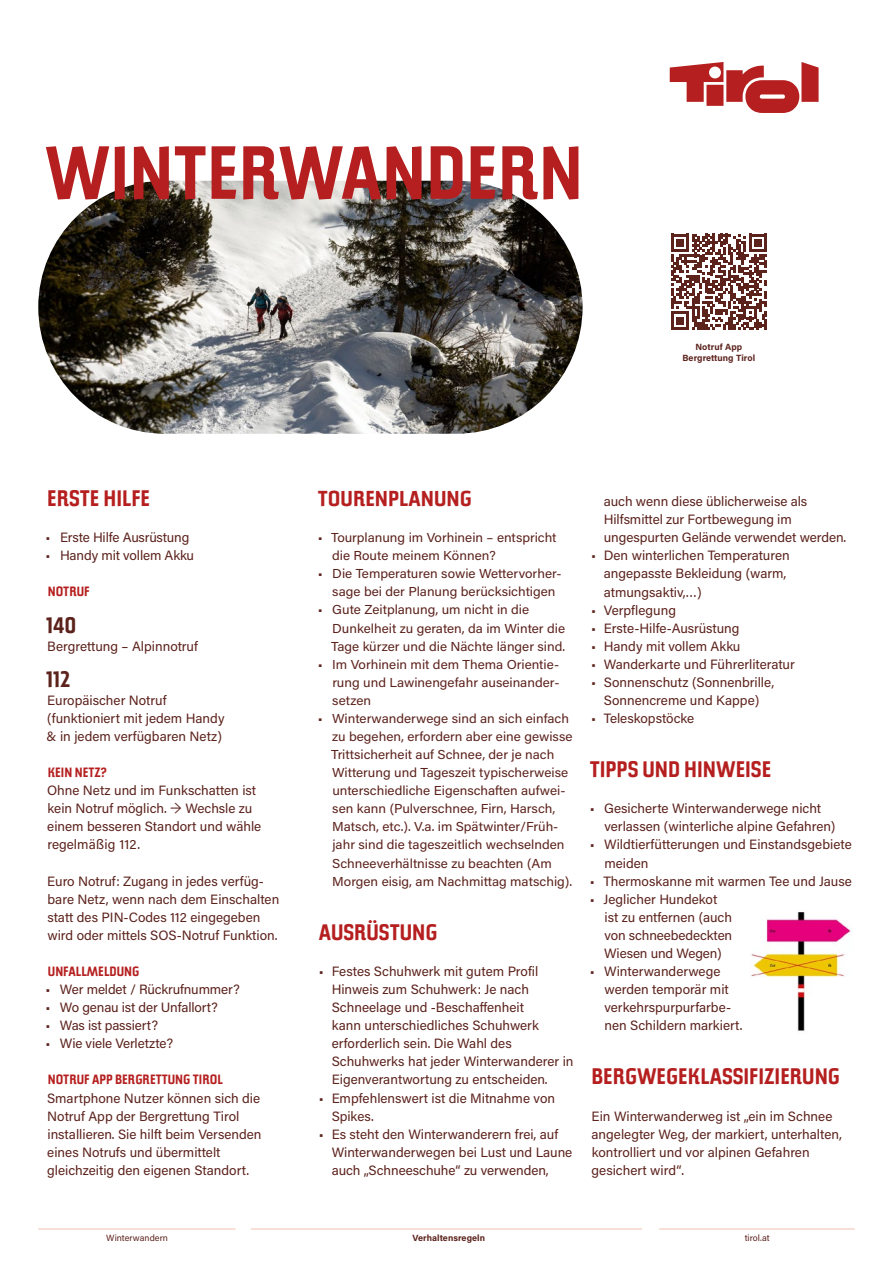
<style>
.page{position:relative;width:893px;height:1263px;background:#fff}
.page>*{position:absolute;margin:0;border:0;box-sizing:border-box;transform-origin:0 0}
.t1{font:700 75px "Tirol Sans";color:#b51f1f}
.t2{font:700 22.5px "Tirol Sans";color:#b51f1f}
.t3{font:700 22.5px "Tirol Sans";color:#5c221c}
.t4{font:700 21.6px "Tirol Sans";color:#b51f1f;scale:1.04 1}
.t5{font:13.5px/18.1px "Acumin Pro";color:#5c221c}
.t6{font:700 13.5px "Tirol Sans";color:#b51f1f}
.t7{font:12.9px/18px "Acumin Pro";color:#5c221c;scale:1.04 1}
.t8{font:700 9px/10.8px "Acumin Pro";letter-spacing:.005em;color:#5c221c;text-align:center}
.t9{font:9px "Acumin Pro";letter-spacing:.005em;color:#5c221c}
</style>
<div class="page">
<hr style="left:38px;top:1229px;width:198px;height:1px;background:#f2c1b0">
<hr style="left:251px;top:1229px;width:391px;height:1px;background:#f2c1b0">
<hr style="left:659px;top:1229px;width:196px;height:1px;background:#f2c1b0">
<svg style="left:671px;top:234px;width:96px;height:96px"></svg>
<img style="left:751px;top:912px;width:100px;height:119px">
<img style="left:38px;top:181px;width:545px;height:253px;border-radius:126px">
<svg style="left:670px;top:62px;width:149px;height:51px"></svg>
<h1 class="t1" style="left:45px;top:126px;width:540px">WINTERWANDERN</h1>
<p class="t8" style="left:682px;top:341px;width:74px">Notruf App<br>Bergrettung Tirol</p>
<h2 class="t2" style="left:47px;top:484px;width:104px">ERSTE HILFE</h2>
<p class="t5" style="left:46px;top:528px;width:145px">• Erste Hilfe Ausrüstung</p>
<p class="t5" style="left:46px;top:546px;width:150px">• Handy mit vollem Akku</p>
<p class="t6" style="left:48px;top:583px;width:43px">NOTRUF</p>
<h2 class="t3" style="left:46px;top:611px;width:32px">140</h2>
<p class="t5" style="left:47px;top:636px;width:152px">Bergrettung – Alpinnotruf</p>
<h2 class="t3" style="left:46px;top:665px;width:26px">112</h2>
<p class="t5" style="left:47px;top:690px;width:179px">Europäischer Notruf (funktioniert mit jedem Handy &amp; in jedem verfügbaren Netz)</p>
<p class="t6" style="left:48px;top:764px;width:61px">KEIN NETZ?</p>
<p class="t5" style="left:47px;top:781px;width:216px">Ohne Netz und im Funkschatten ist kein Notruf möglich. → Wechsle zu einem besseren Standort und wähle regelmäßig 112.</p>
<p class="t5" style="left:47px;top:871px;width:233px">Euro Notruf: Zugang in jedes verfüg&shy;bare Netz, wenn nach dem Einschalten statt des PIN-Codes 112 eingegeben wird oder mittels SOS-Notruf Funktion.</p>
<p class="t6" style="left:48px;top:963px;width:93px">UNFALLMELDUNG</p>
<p class="t5" style="left:46px;top:980px;width:196px">• Wer meldet / Rückrufnummer?</p>
<p class="t5" style="left:46px;top:998px;width:174px">• Wo genau ist der Unfallort?</p>
<p class="t5" style="left:46px;top:1016px;width:114px">• Was ist passiert?</p>
<p class="t5" style="left:46px;top:1034px;width:129px">• Wie viele Verletzte?</p>
<p class="t6" style="left:48px;top:1071px;width:177px">NOTRUF APP BERGRETTUNG TIROL</p>
<p class="t5" style="left:47px;top:1088px;width:216px">Smartphone Nutzer können sich die Notruf App der Bergrettung Tirol installieren. Sie hilft beim Versenden eines Notrufs und übermittelt gleichzeitig den eigenen Standort.</p>
<h3 class="t4" style="left:318px;top:485px;width:150px">TOURENPLANUNG</h3>
<p class="t7" style="left:332px;top:528px;width:217px;text-indent:-14px">• Tourplanung im Vorhinein – entspricht die Route meinem Können?</p>
<p class="t7" style="left:332px;top:564px;width:221px;text-indent:-14px">• Die Temperaturen sowie Wettervorher&shy;sage bei der Planung berücksichtigen</p>
<p class="t7" style="left:331px;top:600px;width:226px;text-indent:-13px">• Gute Zeitplanung, um nicht in die<br>Dunkelheit zu geraten, da im Winter die<br>Tage kürzer und die Nächte länger sind.</p>
<p class="t7" style="left:332px;top:655px;width:220px;text-align:justify;text-indent:-15px">• Im Vorhinein mit dem Thema Orientie&shy;rung und Lawinengefahr auseinander&shy;setzen</p>
<p class="t7" style="left:331px;top:709px;width:234px;text-indent:-13px">• Winterwanderwege sind an sich einfach zu begehen, erfordern aber eine gewisse Trittsicherheit auf Schnee, der je nach Witterung und Tageszeit typischerweise unterschiedliche Eigenschaften aufwei&shy;sen kann (Pulverschnee, Firn, Harsch, Matsch, etc.). V.a. im Spätwinter/Früh&shy;jahr sind die tageszeitlich wechselnden Schneeverhältnisse zu beachten (Am Morgen eisig, am Nachmittag matschig).</p>
<h2 class="t2" style="left:319px;top:918px;width:120px">AUSRÜSTUNG</h2>
<p class="t5" style="left:332px;top:961px;width:243px;text-indent:-13px">• Festes Schuhwerk mit gutem Profil Hinweis zum Schuhwerk: Je nach Schneelage und -Beschaffenheit<br>kann unterschiedliches Schuhwerk erforderlich sein. Die Wahl des Schuhwerks hat jeder Winterwanderer in Eigenverantwortung zu entscheiden.</p>
<p class="t5" style="left:332px;top:1088px;width:225px;text-indent:-13px">• Empfehlenswert ist die Mitnahme von<br>Spikes.</p>
<p class="t5" style="left:332px;top:1124px;width:242px;text-indent:-13px">• Es steht den Winterwanderern frei, auf<br>Winterwanderwegen bei Lust und Laune auch „Schneeschuhe“ zu verwenden,</p>
<p class="t5" style="left:604px;top:492px;width:244px">auch wenn diese üblicherweise als<br>Hilfsmittel zur Fortbewegung im ungespurten Gelände verwendet werden.</p>
<p class="t5" style="left:604px;top:546px;width:187px;text-indent:-13px">• Den winterlichen Temperaturen angepasste Bekleidung (warm, atmungsaktiv,…)</p>
<p class="t5" style="left:591px;top:600px;width:86px">• Verpflegung</p>
<p class="t5" style="left:591px;top:618px;width:150px">• Erste-Hilfe-Ausrüstung</p>
<p class="t5" style="left:591px;top:636px;width:151px">• Handy mit vollem Akku</p>
<p class="t5" style="left:591px;top:654px;width:205px">• Wanderkarte und Führerliteratur</p>
<p class="t5" style="left:591px;top:672px;width:185px;text-align:center">• Sonnenschutz (Sonnenbrille,<br>Sonnencreme und Kappe)</p>
<p class="t5" style="left:591px;top:709px;width:105px">• Teleskopstöcke</p>
<h2 class="t2" style="left:590px;top:755px;width:183px">TIPPS UND HINWEISE</h2>
<p class="t5" style="left:604px;top:799px;width:233px;text-indent:-14px">• Gesicherte Winterwanderwege nicht verlassen (winterliche alpine Gefahren)</p>
<p class="t5" style="left:604px;top:835px;width:249px;text-indent:-14px">• Wildtierfütterungen und Einstandsgebiete meiden</p>
<p class="t5" style="left:590px;top:871px;width:263px">• Thermoskanne mit warmen Tee und Jause</p>
<p class="t5" style="left:604px;top:889px;width:129px;text-indent:-14px">• Jeglicher Hundekot ist zu entfernen (auch von schneebedeckten<br>Wiesen und Wegen)</p>
<p class="t5" style="left:604px;top:962px;width:139px;text-indent:-14px">• Winterwanderwege werden temporär mit verkehrspurpurfarbe&shy;nen Schildern markiert.</p>
<h2 class="t2" style="left:591px;top:1063px;width:250px">BERGWEGEKLASSIFIZIERUNG</h2>
<p class="t5" style="left:591px;top:1106px;width:252px">Ein Winterwanderweg ist „ein im Schnee angelegter Weg, der markiert, unterhalten, kontrolliert und vor alpinen Gefahren gesichert wird“.</p>
<p class="t9" style="left:106px;top:1232px;width:63px">Winterwandern</p>
<p class="t8" style="left:412px;top:1232px;width:74px">Verhaltensregeln</p>
<p class="t9" style="left:745px;top:1232px;width:26px">tirol.at</p>
</div>
